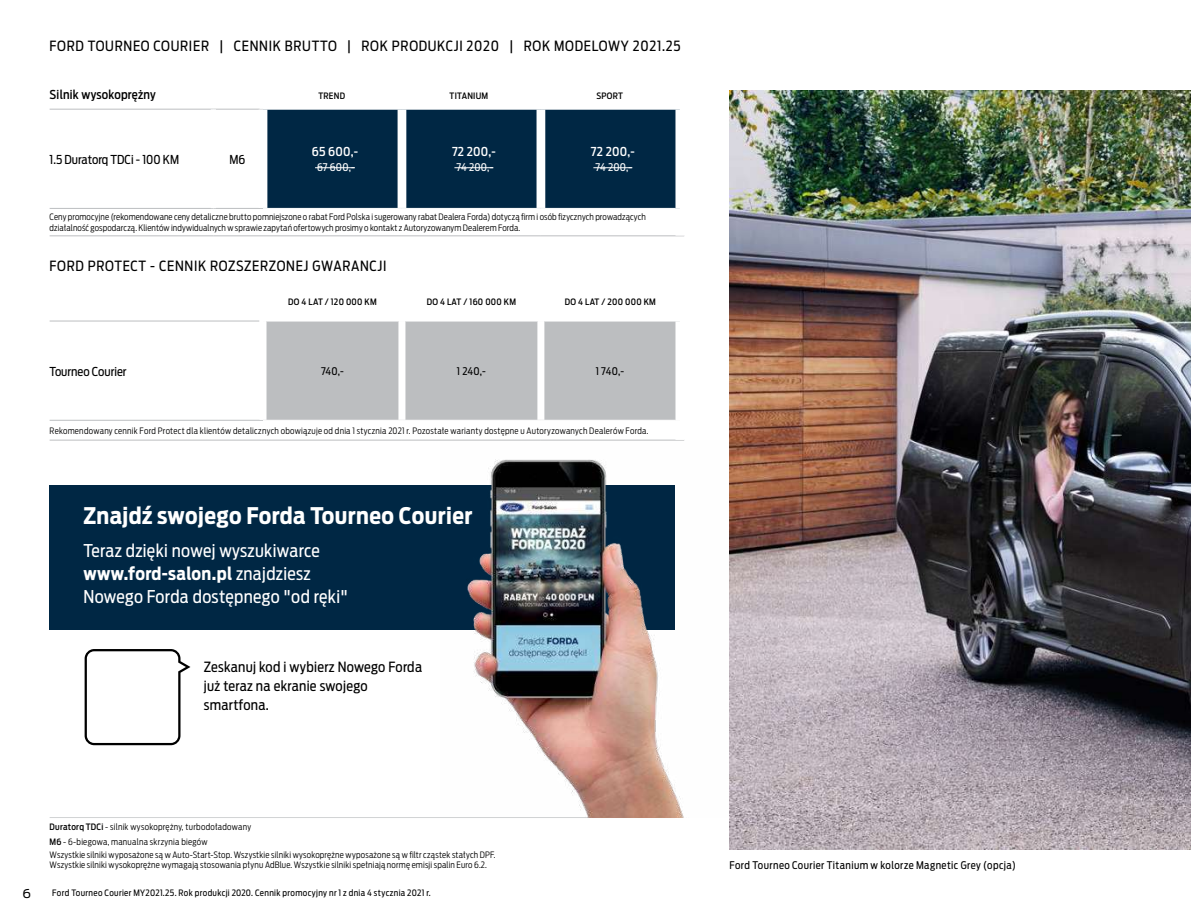
<style>
.page{position:relative;width:1191px;height:918px;background:#fff}
.page>*{position:absolute;margin:0;border:0;box-sizing:border-box;transform-origin:0 0}
.t1{font:700 22.75px "Ford Antenna Cond";letter-spacing:.02em;color:#fff}
.t2{font:17.5px/22.8px "Ford Antenna Cond";letter-spacing:.02em;color:#fff}
.t3{font:14px "Ford Antenna Cond";letter-spacing:.04em;color:#000}
.t4{font:14px/19.2px "Ford Antenna Cond";letter-spacing:.02em;color:#000}
.t5{font:12.25px "Ford Antenna Cond";color:#000}
.t6{font:500 12.25px "Ford Antenna Cond";letter-spacing:.02em;color:#fff}
.t7{font:500 12.25px "Ford Antenna Cond";letter-spacing:.02em;color:#000}
.t8{font:12.25px "Ford Antenna";color:#000}
.t9{font:10.5px "Ford Antenna Cond";letter-spacing:.04em;color:#000}
.t10{font:10.5px "Ford Antenna Cond";letter-spacing:.02em;color:#fff}
.t11{font:300 8.75px/10.5px "Ford Antenna Cond";letter-spacing:.02em;color:#000}
.t12{font:8.75px "Ford Antenna Cond";letter-spacing:.04em;color:#000}
.t13{font:500 8.75px "Ford Antenna Cond";letter-spacing:.03em;color:#000}
.s1{font-weight:700}
.s2{font-weight:500}
</style>
<div class="page">
<img style="left:729px;top:90px;width:462px;height:759px">
<div style="left:267px;top:110px;width:408px;height:98px;background:#002744"></div>
<hr style="left:50px;top:109px;width:163px;height:1px;background:#bcbec0">
<hr style="left:213px;top:109px;width:50px;height:1px;background:#bcbec0">
<hr style="left:50px;top:208px;width:163px;height:1px;background:#bcbec0">
<hr style="left:213px;top:208px;width:50px;height:1px;background:#bcbec0">
<hr style="left:50px;top:235px;width:163px;height:1px;background:#bcbec0">
<hr style="left:213px;top:235px;width:50px;height:1px;background:#bcbec0">
<hr style="left:263px;top:235px;width:139px;height:1px;background:#bcbec0">
<hr style="left:402px;top:235px;width:139px;height:1px;background:#bcbec0">
<hr style="left:541px;top:235px;width:143px;height:1px;background:#bcbec0">
<div style="left:397px;top:110px;width:9px;height:98px;background:#fff"></div>
<div style="left:536px;top:110px;width:9px;height:98px;background:#fff"></div>
<div style="left:675px;top:208px;width:9px;height:28px;background:#fff"></div>
<div style="left:211px;top:109px;width:5px;height:99px;background:#fff"></div>
<hr style="left:315px;top:167px;width:40px;height:1px;background:#fff">
<hr style="left:454px;top:167px;width:39px;height:1px;background:#fff">
<hr style="left:593px;top:167px;width:39px;height:1px;background:#fff">
<div style="left:266px;top:321px;width:409px;height:99px;background:#bcbec0"></div>
<hr style="left:50px;top:321px;width:209px;height:1px;background:#bcbec0">
<hr style="left:50px;top:420px;width:213px;height:1px;background:#bcbec0">
<hr style="left:50px;top:440px;width:213px;height:1px;background:#bcbec0">
<hr style="left:263px;top:440px;width:139px;height:1px;background:#bcbec0">
<hr style="left:402px;top:440px;width:139px;height:1px;background:#bcbec0">
<div style="left:398px;top:321px;width:7px;height:99px;background:#fff"></div>
<div style="left:537px;top:321px;width:7px;height:99px;background:#fff"></div>
<hr style="left:50px;top:817px;width:625px;height:1px;background:#d1d3d4">
<div style="left:50px;top:485px;width:625px;height:145px;background:#002744"></div>
<img style="left:440px;top:440px;width:344px;height:377px">
<svg style="left:85px;top:649px;width:105px;height:96px"></svg>
<h3 class="t3" style="left:50px;top:34px;width:632px">FORD TOURNEO COURIER | CENNIK BRUTTO | ROK PRODUKCJI 2020 | ROK MODELOWY 2021.25</h3>
<h3 class="t7" style="left:50px;top:84px;width:108px">Silnik wysokoprężny</h3>
<p class="t13" style="left:318px;top:88px;width:28px">TREND</p>
<p class="t13" style="left:449px;top:88px;width:40px">TITANIUM</p>
<p class="t13" style="left:596px;top:88px;width:28px">SPORT</p>
<h3 class="t5" style="left:50px;top:149px;width:131px">1.5 Duratorq TDCi - 100 KM</h3>
<h3 class="t5" style="left:229px;top:149px;width:17px">M6</h3>
<h3 class="t6" style="left:312px;top:141px;width:48px">65 600,-</h3>
<p class="t10" style="left:317px;top:158px;width:39px">67 600,-</p>
<h3 class="t6" style="left:452px;top:141px;width:45px">72 200,-</h3>
<p class="t10" style="left:456px;top:158px;width:38px">74 200,-</p>
<h3 class="t6" style="left:591px;top:141px;width:45px">72 200,-</h3>
<p class="t10" style="left:595px;top:158px;width:38px">74 200,-</p>
<p class="t11" style="left:50px;top:211px;width:598px">Ceny promocyjne (rekomendowane ceny detaliczne brutto pomniejszone o rabat Ford Polska i sugerowany rabat Dealera Forda) dotyczą firm i osób fizycznych prowadzących działalność gospodarczą. Klientów indywidualnych w sprawie zapytań ofertowych prosimy o kontakt z Autoryzowanym Dealerem Forda.</p>
<h3 class="t3" style="left:50px;top:254px;width:338px">FORD PROTECT - CENNIK ROZSZERZONEJ GWARANCJI</h3>
<p class="t13" style="left:288px;top:294px;width:90px">DO 4 LAT / 120 000 KM</p>
<p class="t13" style="left:427px;top:294px;width:91px">DO 4 LAT / 160 000 KM</p>
<p class="t13" style="left:565px;top:294px;width:93px">DO 4 LAT / 200 000 KM</p>
<h3 class="t5" style="left:50px;top:360px;width:78px">Tourneo Courier</h3>
<p class="t9" style="left:321px;top:362px;width:24px">740,-</p>
<p class="t9" style="left:457px;top:362px;width:31px">1 240,-</p>
<p class="t9" style="left:595px;top:362px;width:30px">1 740,-</p>
<p class="t11" style="left:50px;top:424px;width:600px">Rekomendowany cennik Ford Protect dla klientów detalicznych obowiązuje od dnia 1 stycznia 2021 r. Pozostałe warianty dostępne u Autoryzowanych Dealerów Forda.</p>
<h1 class="t1" style="left:83px;top:496px;width:390px">Znajdź swojego Forda Tourneo Courier</h1>
<h2 class="t2" style="left:83px;top:537px;width:266px">Teraz dzięki nowej wyszukiwarce <span class="s1">www.ford-salon.pl</span> znajdziesz<br>Nowego Forda dostępnego "od ręki"</h2>
<h3 class="t4" style="left:204px;top:655px;width:220px">Zeskanuj kod i wybierz Nowego Forda już teraz na ekranie swojego smartfona.</h3>
<p class="t11" style="left:50px;top:817px;width:203px;line-height:15.4px"><span class="s2">Duratorq TDCi</span> - silnik wysokoprężny, turbodoładowany<br><span class="s2">M6</span> - 6-biegowa, manualna skrzynia biegów</p>
<p class="t11" style="left:50px;top:848px;width:447px">Wszystkie silniki wyposażone są w Auto-Start-Stop. Wszystkie silniki wysokoprężne wyposażone są w filtr cząstek stałych DPF.<br>Wszystkie silniki wysokoprężne wymagają stosowania płynu AdBlue. Wszystkie silniki spełniają normę emisji spalin Euro 6.2.</p>
<h3 class="t8" style="left:23px;top:883px;width:10px">6</h3>
<p class="t12" style="left:52px;top:886px;width:380px">Ford Tourneo Courier MY2021.25. Rok produkcji 2020. Cennik promocyjny nr 1 z dnia 4 stycznia 2021 r.</p>
<p class="t9" style="left:729px;top:856px;width:288px">Ford Tourneo Courier Titanium w kolorze Magnetic Grey (opcja)</p>
</div>
